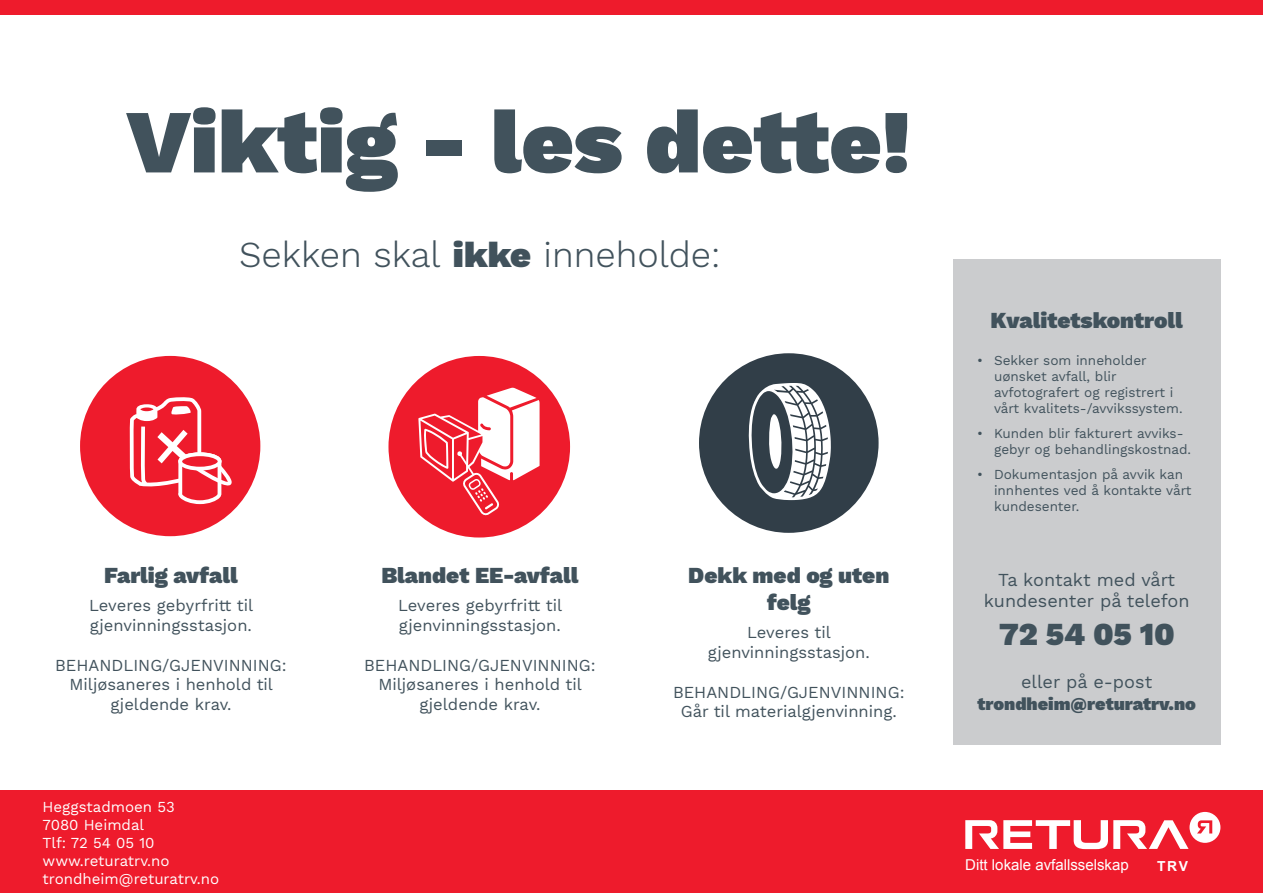
<style>
.page{position:relative;width:1263px;height:893px;background:#fff}
.page>*{position:absolute;margin:0;border:0;box-sizing:border-box;transform-origin:0 0}
.t1{font:900 90px "Work Sans";color:#41525c}
.t2{font:300 36px "Work Sans";color:#41525c}
.t3{font:900 35.7px "Arial";color:#313e48}
.Brødtekst{font:900 31.5px "Work Sans";color:#41525c}
.Mellomtittel{font:900 22.5px/27px "Work Sans";color:#41525c;text-align:center}
.Brødtekst-2{font:18px/21.6px "Work Sans";color:#41525c;text-align:center}
.Brødtekst-3{font:900 18px "Work Sans";color:#41525c}
.Brødtekst-4{font:16.5px/19.8px "Work Sans";color:#41525c;text-align:center}
.Brødtekst-5{font:15px "Work Sans";color:#fff}
.Mellomtittel2{font:15px "Arial";color:#fff}
.t4{font:700 13.8px "Arial";color:#fff}
.t5{font:13.5px/16.2px "Work Sans";color:#41525c}
.s1{font-weight:900}
</style>
<div class="page">
<div style="left:953px;top:259px;width:267px;height:486px;background:#cbccce"></div>
<div style="left:0;top:0;width:1263px;height:15px;background:#ee1b2c"></div>
<div style="left:0;top:790px;width:1263px;height:103px;background:#ee1b2c"></div>
<div style="left:388px;top:356px;width:182px;height:181px;background:#ee1b2c;border-radius:50%"></div>
<svg style="left:418px;top:387px;width:124px;height:129px"></svg>
<div style="left:80px;top:356px;width:180px;height:180px;background:#ee1b2c;border-radius:50%"></div>
<svg style="left:130px;top:397px;width:102px;height:107px"></svg>
<div style="left:699px;top:353px;width:179px;height:180px;background:#313e48;border-radius:50%"></div>
<svg style="left:748px;top:383px;width:83px;height:117px"></svg>
<svg style="left:965px;top:812px;width:255px;height:37px"></svg>
<p class="t1" style="left:127px;top:90px;width:785px">Viktig - les dette!</p>
<p class="t2" style="left:239px;top:234px;width:483px">Sekken skal <span class="s1">ikke</span> inneholde:</p>
<p class="t3" style="left:394px;top:243px;width:171px">EE-avfall</p>
<p class="Mellomtittel" style="left:104px;top:563px;width:135px">Farlig avfall</p>
<p class="Brødtekst-4" style="left:89px;top:596px;width:165px;text-align:left">Leveres gebyrfritt til gjenvinningsstasjon.</p>
<p class="Brødtekst-4" style="left:55px;top:656px;width:233px">BEHANDLING/GJENVINNING:</p>
<p class="Brødtekst-4" style="left:69px;top:676px;width:205px">Miljøsaneres i henhold til gjeldende krav.</p>
<p class="Brødtekst-5" style="left:43px;top:798px;width:134px">Heggstadmoen 53</p>
<p class="Brødtekst-5" style="left:43px;top:816px;width:103px">7080 Heimdal</p>
<p class="Brødtekst-5" style="left:43px;top:834px;width:113px">Tlf: 72 54 05 10</p>
<p class="Brødtekst-5" style="left:43px;top:852px;width:128px">www.returatrv.no</p>
<p class="Brødtekst-5" style="left:43px;top:870px;width:178px">trondheim@returatrv.no</p>
<p class="Mellomtittel" style="left:381px;top:563px;width:198px">Blandet EE-avfall</p>
<p class="Brødtekst-4" style="left:398px;top:596px;width:165px;text-align:left">Leveres gebyrfritt til gjenvinningsstasjon.</p>
<p class="Brødtekst-4" style="left:364px;top:656px;width:233px">BEHANDLING/GJENVINNING:</p>
<p class="Brødtekst-4" style="left:378px;top:676px;width:205px">Miljøsaneres i henhold til gjeldende krav.</p>
<p class="Mellomtittel" style="left:688px;top:563px;width:202px">Dekk med og uten felg</p>
<p class="Brødtekst-4" style="left:708px;top:623px;width:163px">Leveres til gjenvinningsstasjon.</p>
<p class="Brødtekst-4" style="left:673px;top:683px;width:233px">BEHANDLING/GJENVINNING:<br>Går til materialgjenvinning.</p>
<p class="Mellomtittel" style="left:990px;top:308px;width:194px">Kvalitetskontroll</p>
<p class="t5" style="left:994px;top:353px;width:190px;text-indent:-17px">• Sekker som inneholder uønsket avfall, blir avfotografert og registrert i vårt kvalitets-/avvikssystem.</p>
<p class="t5" style="left:994px;top:426px;width:199px;text-indent:-17px">• Kunden blir fakturert avviks&shy;gebyr og behandlingskostnad.</p>
<p class="t5" style="left:994px;top:467px;width:199px;text-indent:-17px">• Dokumentasjon på avvik kan innhentes ved å kontakte vårt kundesenter.</p>
<p class="Brødtekst-2" style="left:984px;top:569px;width:207px">Ta kontakt med vårt kundesenter på telefon</p>
<p class="Brødtekst" style="left:998px;top:616px;width:178px">72 54 05 10</p>
<p class="Brødtekst-2" style="left:1021px;top:672px;width:133px">eller på e-post</p>
<p class="Brødtekst-3" style="left:977px;top:693px;width:220px">trondheim@returatrv.no</p>
<p class="Mellomtittel2" style="left:965px;top:855px;width:165px">Ditt lokale avfallsselskap</p>
<p class="t4" style="left:1157px;top:857px;width:33px">TRV</p>
</div>
